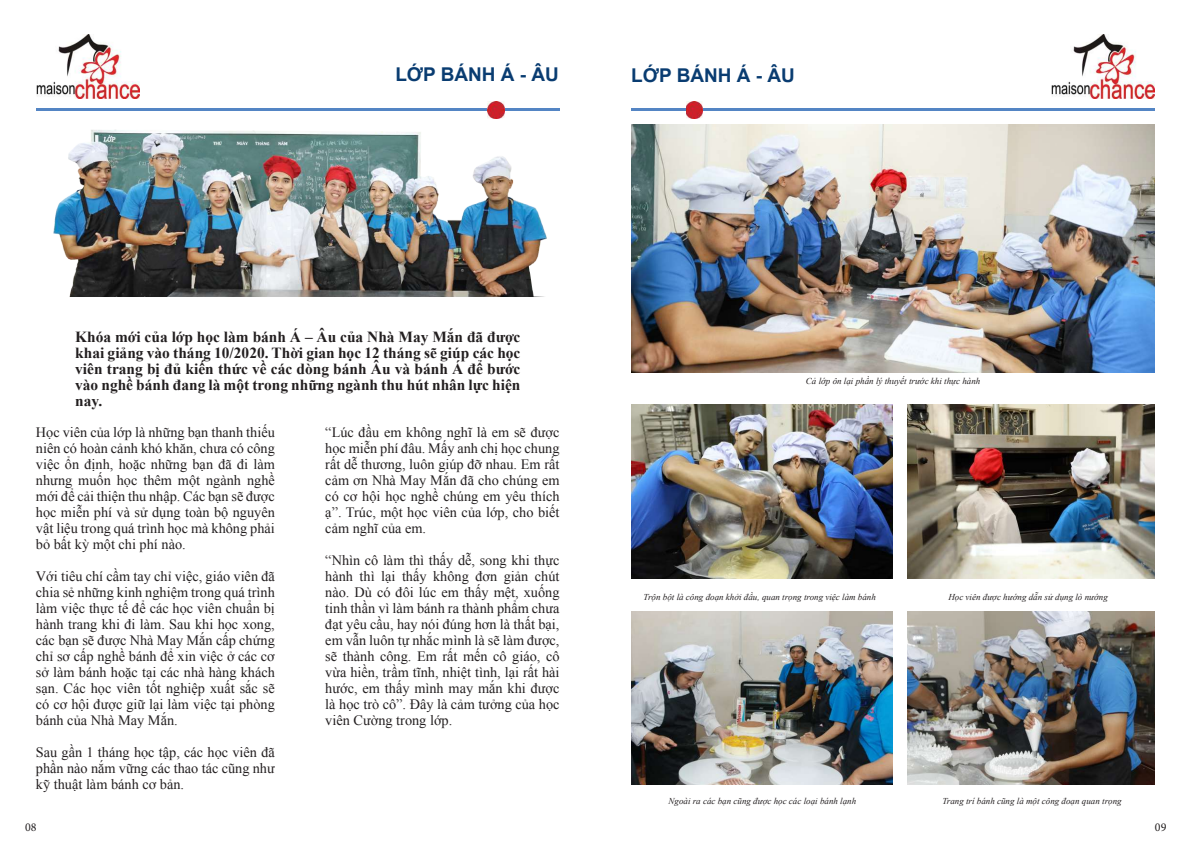
<style>
.page{position:relative;width:1191px;height:842px;background:#fff}
.page>*{position:absolute;margin:0;border:0;box-sizing:border-box;transform-origin:0 0}
.t1{font:700 19px "Arial";color:#093c71}
.t2{font:700 15.4px/16px "Times New Roman";color:#231f20;text-align:justify}
.t3{font:14.3px/16px "Times New Roman";color:#231f20;text-align:justify}
.t4{font:12px "Minion Pro";color:#231f20}
.t5{font:italic 9px "Times New Roman";color:#231f20}
</style>
<div class="page">
<hr style="left:631px;top:109px;width:524px;height:2px;background:#5485c4">
<img style="left:686px;top:101px;width:17px;height:17px">
<img style="left:1051px;top:35px;width:103px;height:63px">
<hr style="left:36px;top:109px;width:523px;height:2px;background:#5485c4">
<img style="left:488px;top:101px;width:17px;height:17px">
<img style="left:36px;top:35px;width:103px;height:63px">
<img style="left:53px;top:129px;width:494px;height:168px">
<img style="left:631px;top:124px;width:523px;height:248px">
<img style="left:631px;top:404px;width:261px;height:174px">
<img style="left:631px;top:612px;width:261px;height:173px">
<img style="left:907px;top:405px;width:248px;height:173px">
<img style="left:907px;top:612px;width:248px;height:172px">
<h1 class="t1" style="left:395px;top:62px;width:165px">LỚP BÁNH Á - ÂU</h1>
<h1 class="t1" style="left:631px;top:62px;width:165px">LỚP BÁNH Á - ÂU</h1>
<p class="t2" style="left:75px;top:329px;width:447px">Khóa mới của lớp học làm bánh Á – Âu của Nhà May Mắn đã được khai giảng vào tháng 10/2020. Thời gian học 12 tháng sẽ giúp các học viên trang bị đủ kiến thức về các dòng bánh Âu và bánh Á để bước vào nghề bánh đang là một trong những ngành thu hút nhân lực hiện nay.</p>
<p class="t5" style="left:806px;top:375px;width:176px">Cả lớp ôn lại phần lý thuyết trước khi thực hành</p>
<p class="t3" style="left:36px;top:424px;width:240px">Học viên của lớp là những bạn thanh thiếu niên có hoàn cảnh khó khăn, chưa có công việc ổn định, hoặc những bạn đã đi làm nhưng muốn học thêm một ngành nghề mới để cải thiện thu nhập. Các bạn sẽ được học miễn phí và sử dụng toàn bộ nguyên vật liệu trong quá trình học mà không phải bỏ bất kỳ một chi phí nào.</p>
<p class="t3" style="left:36px;top:568px;width:240px">Với tiêu chí cầm tay chỉ việc, giáo viên đã chia sẻ những kinh nghiệm trong quá trình làm việc thực tế để các học viên chuẩn bị hành trang khi đi làm. Sau khi học xong, các bạn sẽ được Nhà May Mắn cấp chứng chỉ sơ cấp nghề bánh để xin việc ở các cơ sở làm bánh hoặc tại các nhà hàng khách sạn. Các học viên tốt nghiệp xuất sắc sẽ có cơ hội được giữ lại làm việc tại phòng bánh của Nhà May Mắn.</p>
<p class="t3" style="left:36px;top:744px;width:240px">Sau gần 1 tháng học tập, các học viên đã phần nào nắm vững các thao tác cũng như kỹ thuật làm bánh cơ bản.</p>
<p class="t3" style="left:325px;top:424px;width:236px">“Lúc đầu em không nghĩ là em sẽ được học miễn phí đâu. Mấy anh chị học chung rất dễ thương, luôn giúp đỡ nhau. Em rất cảm ơn Nhà May Mắn đã cho chúng em có cơ hội học nghề chúng em yêu thích ạ”. Trúc, một học viên của lớp, cho biết cảm nghĩ của em.</p>
<p class="t3" style="left:325px;top:552px;width:236px">“Nhìn cô làm thì thấy dễ, song khi thực hành thì lại thấy không đơn giản chút nào. Dù có đôi lúc em thấy mệt, xuống tinh thần vì làm bánh ra thành phẩm chưa đạt yêu cầu, hay nói đúng hơn là thất bại, em vẫn luôn tự nhắc mình là sẽ làm được, sẽ thành công. Em rất mến cô giáo, cô vừa hiền, trầm tĩnh, nhiệt tình, lại rất hài hước, em thấy mình may mắn khi được là học trò cô”. Đây là cảm tưởng của học viên Cường trong lớp.</p>
<p class="t5" style="left:643px;top:591px;width:234px">Trộn bột là công đoạn khởi đầu, quan trọng trong việc làm bánh</p>
<p class="t5" style="left:948px;top:591px;width:161px">Học viên được hướng dẫn sử dụng lò nướng</p>
<p class="t5" style="left:668px;top:795px;width:189px">Ngoài ra các bạn cũng được học các loại bánh lạnh</p>
<p class="t5" style="left:942px;top:795px;width:181px">Trang trí bánh cũng là một công đoạn quan trọng</p>
<p class="t4" style="left:25px;top:819px;width:13px">08</p>
<p class="t4" style="left:1155px;top:819px;width:13px">09</p>
</div>
